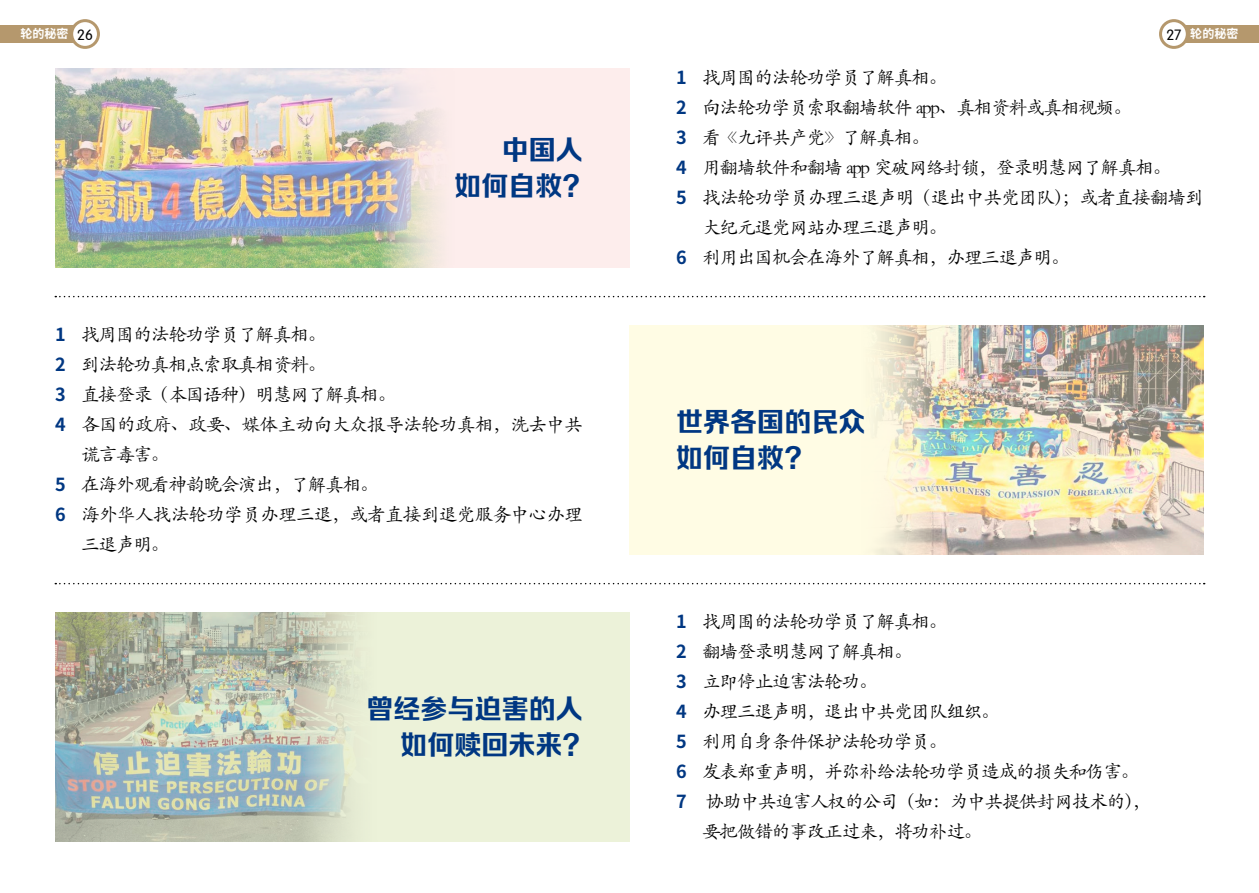
<style>
.page{position:relative;width:1259px;height:893px;background:#fff}
.page>*{position:absolute;margin:0;border:0;box-sizing:border-box;transform-origin:0 0}
.t1{font:27px/36px "FZRUIZH CUJW GB1 0";color:#003782;text-align:right}
.t2{font:18.75px/30px "ST Kaiti";letter-spacing:-.07em;color:#000}
.t3{font:700 18px/30px "Source Han Sans CN";color:#003782;text-align:justify}
.t4{font:700 12px "Source Han Sans CN";color:#fff}
.s1{font-family:"FZY3 JW GB1 0";font-weight:400;font-size:14.7px;color:#000}
</style>
<div class="page">
<div style="left:1174px;top:26px;width:85px;height:17px;background:#b5986d"></div>
<div style="left:1160px;top:21px;width:27px;height:26px;background:#fff;border-radius:50%"></div>
<div style="left:1159px;top:19px;width:29px;height:30px;border:3px solid #b5986d;border-radius:50%"></div>
<div style="left:0;top:26px;width:85px;height:17px;background:#b5986d"></div>
<div style="left:72px;top:21px;width:26px;height:26px;background:#fff;border-radius:50%"></div>
<div style="left:70px;top:19px;width:30px;height:30px;border:3px solid #b5986d;border-radius:50%"></div>
<div style="left:55px;top:68px;width:574px;height:200px;background:#fdedec"></div>
<img style="left:55px;top:68px;width:383px;height:200px">
<div style="left:629px;top:325px;width:574px;height:230px;background:#fffce4"></div>
<div style="left:55px;top:612px;width:574px;height:230px;background:#ecf2d9"></div>
<svg style="left:55px;top:296px;width:1149px;height:1px"></svg>
<svg style="left:55px;top:583px;width:1149px;height:1px"></svg>
<img style="left:55px;top:612px;width:305px;height:230px">
<img style="left:876px;top:325px;width:327px;height:230px">
<p class="t4" style="left:21px;top:27px;width:74px">轮的秘密 <span class="s1">26</span></p>
<p class="t4" style="left:1166px;top:27px;width:73px"><span class="s1">27</span> 轮的秘密</p>
<h1 class="t1" style="left:454px;top:133px;width:136px">中国人<br>如何自救？</h1>
<p class="t3" style="left:55px;top:320px;width:12px">1<br>2<br>3<br>4</p>
<p class="t3" style="left:55px;top:470px;width:12px">5<br>6</p>
<p class="t2" style="left:81px;top:319px;width:503px">找周围的法轮功学员了解真相。<br>到法轮功真相点索取真相资料。<br>直接登录（本国语种）明慧网了解真相。<br>各国的政府、政要、媒体主动向大众报导法轮功真相，洗去中共谎言毒害。<br>在海外观看神韵晚会演出，了解真相。<br>海外华人找法轮功学员办理三退，或者直接到退党服务中心办理三退声明。</p>
<h1 class="t1" style="left:367px;top:693px;width:224px">曾经参与迫害的人如何赎回未来？</h1>
<p class="t3" style="left:676px;top:63px;width:12px">1<br>2<br>3<br>4<br>5</p>
<p class="t3" style="left:676px;top:243px;width:12px">6</p>
<p class="t2" style="left:702px;top:62px;width:503px">找周围的法轮功学员了解真相。<br>向法轮功学员索取翻墙软件 app、真相资料或真相视频。<br>看《九评共产党》了解真相。<br>用翻墙软件和翻墙 app 突破网络封锁，登录明慧网了解真相。<br>找法轮功学员办理三退声明（退出中共党团队）；或者直接翻墙到大纪元退党网站办理三退声明。<br>利用出国机会在海外了解真相，办理三退声明。</p>
<h1 class="t1" style="left:676px;top:406px;width:190px;text-align:left">世界各国的民众如何自救？</h1>
<p class="t3" style="left:676px;top:607px;width:12px">1<br>2<br>3<br>4<br>5<br>6<br>7</p>
<p class="t2" style="left:702px;top:606px;width:450px">找周围的法轮功学员了解真相。<br>翻墙登录明慧网了解真相。<br>立即停止迫害法轮功。<br>办理三退声明，退出中共党团队组织。<br>利用自身条件保护法轮功学员。<br>发表郑重声明，并弥补给法轮功学员造成的损失和伤害。协助中共迫害人权的公司（如：为中共提供封网技术的），要把做错的事改正过来，将功补过。</p>
</div>
